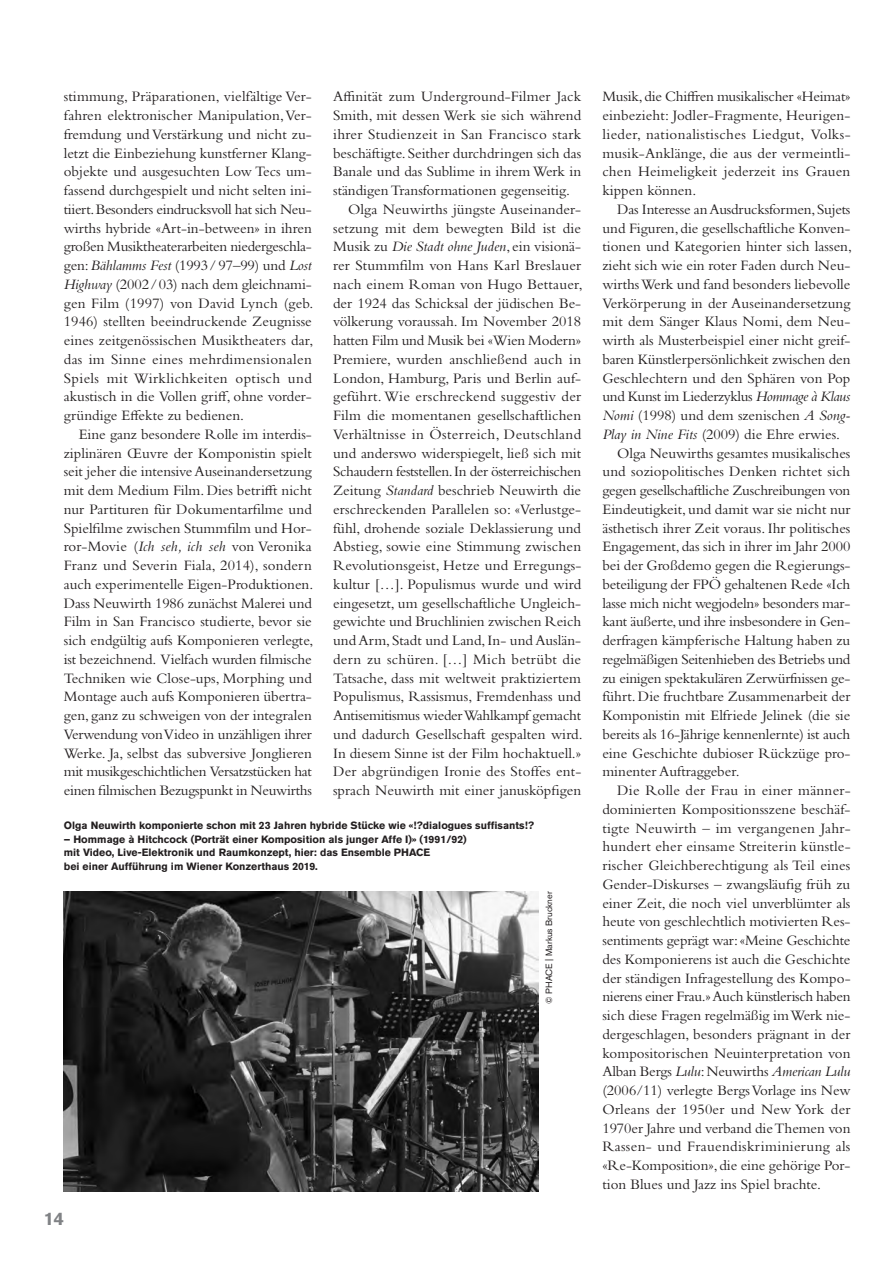
<style>
.page{position:relative;width:893px;height:1263px;background:#fff}
.page>*{position:absolute;margin:0;border:0;box-sizing:border-box;transform-origin:0 0}
.t1{font:700 18px "Akzidenz Grotesk Pro";color:#808285}
.t2{font:15px/18.8px "Bembo Std";color:#231f20;text-align:justify}
.t3{font:700 10.5px/13.5px "Akzidenz Grotesk Pro";color:#231f20}
.t4{font:9px "Akzidenz Grotesk Pro";color:#231f20}
.s1{font-style:italic}
</style>
<div class="page">
<img style="left:64px;top:891px;width:475px;height:301px">
<p class="t2" style="left:64px;top:89px;width:251px">stimmung, Präparationen, vielfältige Ver&shy;fahren elektronischer Manipulation, Ver&shy;fremdung und Verstärkung und nicht zu&shy;letzt die Einbeziehung kunstferner Klang&shy;objekte und ausgesuchten Low Tecs um&shy;fassend durchgespielt und nicht selten ini&shy;tiiert. Besonders eindrucksvoll hat sich Neu&shy;wirths hybride «Art-in-between» in ihren großen Musik theater arbeiten niedergeschla&shy;gen: <span class="s1">Bählamms Fest</span> (1993/ 97–99) und <span class="s1">Lost Highway</span> (2002/03) nach dem gleichnami&shy;gen Film (1997) von David Lynch (geb.<br>1946) stellten beeindruckende Zeugnisse eines zeitgenössischen Musiktheaters dar, das im Sinne eines mehrdimensionalen Spiels mit Wirklichkeiten optisch und akustisch in die Vollen griff, ohne vorder&shy;gründige Effekte zu bedienen.</p>
<p class="t2" style="left:64px;top:426px;width:251px;text-indent:15px">Eine ganz besondere Rolle im interdis&shy;ziplinären Œuvre der Komponistin spielt seit jeher die intensive Auseinandersetzung mit dem Medium Film. Dies betrifft nicht nur Partituren für Dokumentarfilme und Spielfilme zwischen Stummfilm und Hor&shy;ror-Movie (<span class="s1">Ich seh, ich seh</span> von Veronika Franz und Severin Fiala, 2014), sondern auch experimentelle Eigen-Produktionen.<br>Dass Neuwirth 1986 zunächst Malerei und Film in San Francisco studierte, bevor sie sich endgültig aufs Komponieren verlegte, ist bezeichnend. Vielfach wurden film ische Techniken wie Close-ups, Morphing und Montage auch aufs Komponieren übertra&shy;gen, ganz zu schweigen von der integralen Verwendung von Video in unzähligen ihrer Werke. Ja, selbst das subversive Jonglieren mit musikgeschichtlichen Versatzstücken hat einen filmischen Bezugspunkt in Neuwirths</p>
<p class="t2" style="left:333px;top:89px;width:250px">Affinität zum Underground-Filmer Jack Smith, mit dessen Werk sie sich während ihrer Studienzeit in San Francisco stark beschäftigte. Seither durchdringen sich das Banale und das Sublime in ihrem Werk in ständigen Transformationen gegenseitig.</p>
<p class="t2" style="left:333px;top:201px;width:251px;text-indent:15px">Olga Neuwirths jüngste Auseinander&shy;setzung mit dem bewegten Bild ist die Musik zu <span class="s1">Die Stadt ohne Juden</span>, ein visionä&shy;rer Stummfilm von Hans Karl Breslauer nach einem Roman von Hugo Bettauer, der 1924 das Schicksal der jüdischen Be&shy;völkerung voraussah. Im November 2018 hatten Film und Musik bei «Wien Modern» Premiere, wurden anschließend auch in London, Hamburg, Paris und Berlin auf&shy;geführt. Wie erschreckend suggestiv der Film die momentanen gesellschaftlichen Verhältnisse in Österreich, Deutschland und anderswo widerspiegelt, ließ sich mit Schaudern feststellen. In der österreichischen Zeitung <span class="s1">Standard</span> beschrieb Neuwirth die erschreckenden Parallelen so: «Verlustge&shy;fühl, drohende soziale Deklassierung und Abstieg, sowie eine Stimmung zwischen Revolutionsgeist, Hetze und Erregungs&shy;kultur […]. Populismus wurde und wird eingesetzt, um gesellschaftliche Ungleich&shy;gewichte und Bruchlinien zwischen Reich und Arm, Stadt und Land, In- und Auslän&shy;dern zu schüren. […] Mich betrübt die Tatsache, dass mit weltweit praktiziertem Populismus, Rassismus, Fremdenhass und Antisemitismus wieder Wahlkampf gemacht und dadurch Gesellschaft gespalten wird.<br>In diesem Sinne ist der Film hochaktuell.» Der abgründigen Ironie des Stoffes ent&shy;sprach Neuwirth mit einer janusköpfigen</p>
<p class="t3" style="left:64px;top:820px;width:472px">Olga Neuwirth komponierte schon mit 23 Jahren hybride Stücke wie «!?dialogues suffisants!?</p>
<p class="t3" style="left:64px;top:833px;width:404px">– Hommage à Hitchcock (Porträt einer Komposition als junger Affe I)» (1991/92) mit Video, Live-Elektronik und Raumkonzept, hier: das Ensemble PHACE<br>bei einer Aufführung im Wiener Konzerthaus 2019.</p>
<p class="t4" style="left:544px;top:1003px;width:114px;rotate:-90deg">© PHACE | Markus Bruckner</p>
<p class="t1" style="left:44px;top:1213px;width:21px">14</p>
<p class="t2" style="left:602px;top:89px;width:250px">Musik, die Chiffren musikalischer «Heimat» einbezieht: Jodler-Fragmente, Heurigen - lieder, nationalistisches Liedgut, Volks&shy;musik-Anklänge, die aus der vermeintli&shy;chen Heimeligkeit jederzeit ins Grauen kippen können.</p>
<p class="t2" style="left:602px;top:201px;width:251px;text-indent:15px">Das Interesse an Ausdrucksformen, Sujets und Figuren, die gesellschaftliche Konven&shy;tionen und Kategorien hinter sich lassen, zieht sich wie ein roter Faden durch Neu&shy;wirths Werk und fand besonders liebevolle Verkörperung in der Auseinandersetzung mit dem Sänger Klaus Nomi, dem Neu&shy;wirth als Musterbeispiel einer nicht greif&shy;baren Künstlerpersönlichkeit zwischen den Geschlechtern und den Sphären von Pop und Kunst im Liederzyklus <span class="s1">Hommage à Klaus Nomi</span> (1998) und dem szenischen <span class="s1">A Song-Play in Nine Fits</span> (2009) die Ehre erwies.</p>
<p class="t2" style="left:602px;top:445px;width:250px;text-indent:15px">Olga Neuwirths gesamtes musikalisches und soziopolitisches Denken richtet sich gegen gesellschaftliche Zuschreibungen von Eindeutigkeit, und damit war sie nicht nur ästhetisch ihrer Zeit voraus. Ihr politisches Engagement, das sich in ihrer im Jahr 2000 bei der Großdemo gegen die Regierungs&shy;beteiligung der FPÖ gehaltenen Rede «Ich lasse mich nicht wegjodeln» besonders mar&shy;kant äußerte, und ihre insbesondere in Gen&shy;derfragen kämpferische Haltung haben zu regelmäßigen Seitenhieben des Betriebs und zu einigen spektakulären Zerwürfnissen ge&shy;führt. Die fruchtbare Zusammenarbeit der Komponistin mit Elfriede Jelinek (die sie bereits als 16-Jährige kennenlernte) ist auch eine Geschichte dubioser Rückzüge pro&shy;minenter Auftraggeber.</p>
<p class="t2" style="left:602px;top:782px;width:250px;text-indent:15px">Die Rolle der Frau in einer männer - dominierten Kompositionsszene beschäf&shy;tigte Neuwirth – im vergangenen Jahr&shy;hundert eher einsame Streiterin künstle&shy;rischer Gleichberechtigung als Teil eines Gender-Diskurses – zwangsläufig früh zu einer Zeit, die noch viel unverblümter als heute von geschlechtlich motivierten Res&shy;sentiments geprägt war: «Meine Geschichte des Komponierens ist auch die Geschichte der ständigen Infragestellung des Kompo&shy;nierens einer Frau.» Auch künstlerisch haben sich diese Fragen regelmäßig im Werk nie&shy;dergeschlagen, besonders prägnant in der kompositorischen Neuinterpretation von Alban Bergs <span class="s1">Lulu</span>: Neuwirths <span class="s1">American Lulu </span>(2006/11) verlegte Bergs Vorlage ins New Orleans der 1950er und New York der 1970er Jahre und verband die Themen von Rassen- und Frauendiskriminierung als «Re-Komposition», die eine gehörige Por&shy;tion Blues und Jazz ins Spiel brachte.</p>
</div>
